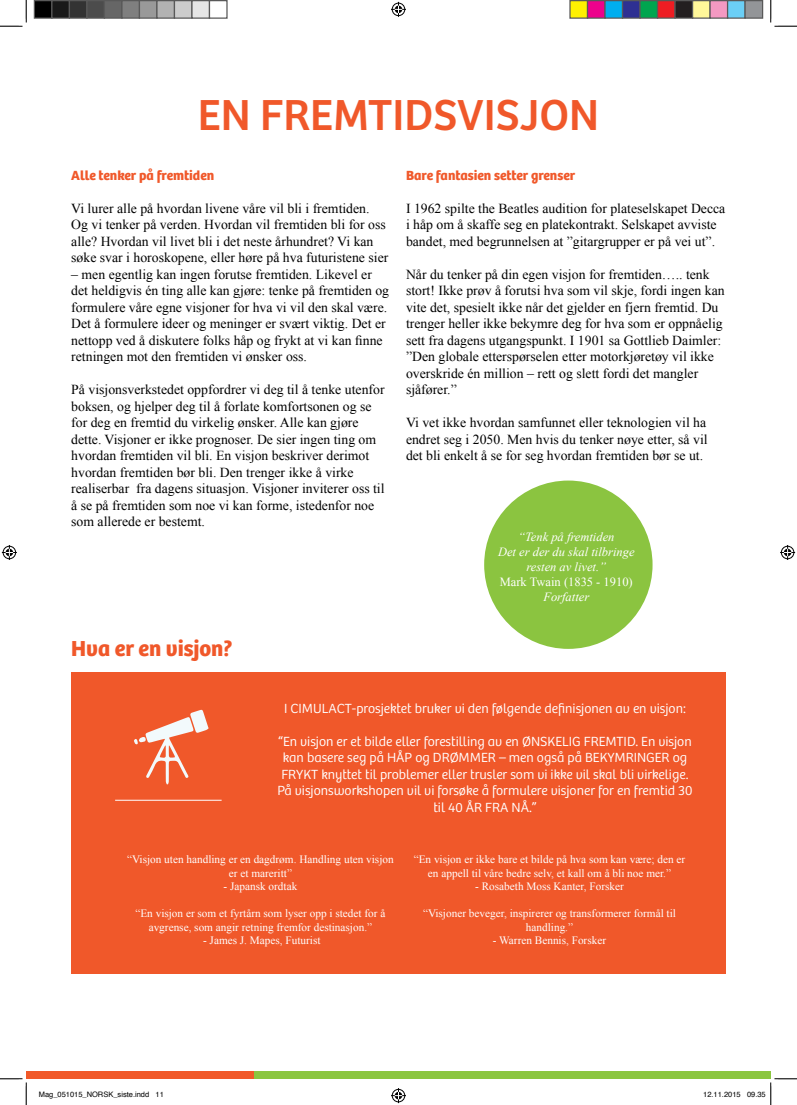
<style>
.page{position:relative;width:797px;height:1105px;background:#fff}
.page>*{position:absolute;margin:0;border:0;box-sizing:border-box;transform-origin:0 0}
.t1{font:45px "Bree";color:#f0582a}
.t2{font:700 22.5px "Bree";color:#f0582a}
.t3{font:13.75px/16.5px "Times New Roman";color:#000}
.t4{font:300 13.75px/16.5px "Bree";color:#fff;text-align:center}
.t5{font:700 13.75px "Bree";color:#f0582a}
.t6{font:italic 12.5px/15px "Times New Roman";color:#fff;text-align:center}
.t7{font:12.5px "Times New Roman";color:#fff}
.t8{font:11.25px/13.5px "Times New Roman";color:#fff;text-align:center}
.t9{font:7.5px "Helvetica";color:#000}
</style>
<div class="page">
<div style="left:71px;top:672px;width:654px;height:302px;background:#f0582a"></div>
<svg style="left:134px;top:709px;width:74px;height:75px"></svg>
<hr style="left:115px;top:800px;width:107px;height:1px;background:#fff">
<div style="left:484px;top:481px;width:168px;height:168px;background:#8bc440;border-radius:50%"></div>
<div style="left:175px;top:1071px;width:595px;height:8px;background:#8bc640"></div>
<div style="left:26px;top:1071px;width:228px;height:8px;background:#f15929"></div>
<svg style="left:0;top:0;width:27px;height:27px"></svg>
<svg style="left:0;top:1078px;width:27px;height:27px"></svg>
<svg style="left:770px;top:0;width:27px;height:27px"></svg>
<svg style="left:391px;top:2px;width:15px;height:15px"></svg>
<svg style="left:391px;top:1088px;width:15px;height:15px"></svg>
<svg style="left:2px;top:545px;width:15px;height:15px"></svg>
<svg style="left:780px;top:545px;width:15px;height:15px"></svg>
<div style="left:34px;top:1px;width:18px;height:17px;background:#000"></div>
<div style="left:34px;top:0;width:18px;height:19px;border:1px solid #595959"></div>
<div style="left:52px;top:1px;width:17px;height:17px;background:#191919"></div>
<div style="left:51px;top:0;width:19px;height:19px;border:1px solid #595959"></div>
<div style="left:69px;top:1px;width:18px;height:17px;background:#333"></div>
<div style="left:69px;top:0;width:19px;height:19px;border:1px solid #595959"></div>
<div style="left:87px;top:1px;width:17px;height:17px;background:#4c4c4c"></div>
<div style="left:86px;top:0;width:19px;height:19px;border:1px solid #595959"></div>
<div style="left:104px;top:1px;width:18px;height:17px;background:#666"></div>
<div style="left:104px;top:0;width:18px;height:19px;border:1px solid #595959"></div>
<div style="left:122px;top:1px;width:17px;height:17px;background:#7f7f7f"></div>
<div style="left:121px;top:0;width:19px;height:19px;border:1px solid #595959"></div>
<div style="left:139px;top:1px;width:18px;height:17px;background:#999"></div>
<div style="left:139px;top:0;width:19px;height:19px;border:1px solid #595959"></div>
<div style="left:157px;top:1px;width:17px;height:17px;background:#b2b2b2"></div>
<div style="left:156px;top:0;width:19px;height:19px;border:1px solid #595959"></div>
<div style="left:174px;top:1px;width:18px;height:17px;background:#ccc"></div>
<div style="left:174px;top:0;width:18px;height:19px;border:1px solid #595959"></div>
<div style="left:192px;top:1px;width:17px;height:17px;background:#e5e5e5"></div>
<div style="left:191px;top:0;width:19px;height:19px;border:1px solid #595959"></div>
<div style="left:209px;top:0;width:19px;height:19px;border:1px solid #595959"></div>
<div style="left:570px;top:1px;width:17px;height:17px;background:#fff101"></div>
<div style="left:569px;top:0;width:19px;height:19px;border:1px solid #595959"></div>
<div style="left:587px;top:1px;width:18px;height:17px;background:#ed028c"></div>
<div style="left:587px;top:0;width:18px;height:19px;border:1px solid #595959"></div>
<div style="left:605px;top:1px;width:17px;height:17px;background:#00aeef"></div>
<div style="left:604px;top:0;width:19px;height:19px;border:1px solid #595959"></div>
<div style="left:622px;top:1px;width:18px;height:17px;background:#2e3092"></div>
<div style="left:622px;top:0;width:18px;height:19px;border:1px solid #595959"></div>
<div style="left:640px;top:1px;width:17px;height:17px;background:#00a54f"></div>
<div style="left:639px;top:0;width:19px;height:19px;border:1px solid #595959"></div>
<div style="left:657px;top:1px;width:18px;height:17px;background:#ee1d23"></div>
<div style="left:657px;top:0;width:18px;height:19px;border:1px solid #595959"></div>
<div style="left:675px;top:1px;width:17px;height:17px;background:#231f20"></div>
<div style="left:674px;top:0;width:19px;height:19px;border:1px solid #595959"></div>
<div style="left:692px;top:1px;width:18px;height:17px;background:#fff79a"></div>
<div style="left:692px;top:0;width:18px;height:19px;border:1px solid #595959"></div>
<div style="left:710px;top:1px;width:17px;height:17px;background:#f499c2"></div>
<div style="left:709px;top:0;width:19px;height:19px;border:1px solid #595959"></div>
<div style="left:727px;top:1px;width:18px;height:17px;background:#6bcff6"></div>
<div style="left:727px;top:0;width:18px;height:19px;border:1px solid #595959"></div>
<div style="left:745px;top:1px;width:17px;height:17px;background:#939598"></div>
<div style="left:744px;top:0;width:19px;height:19px;border:1px solid #595959"></div>
<svg style="left:770px;top:1078px;width:27px;height:27px"></svg>
<h1 class="t1" style="left:198px;top:88px;width:403px">EN FREMTIDSVISJON</h1>
<p class="t5" style="left:71px;top:167px;width:144px">Alle tenker på fremtiden</p>
<p class="t3" style="left:71px;top:200px;width:318px">Vi lurer alle på hvordan livene våre vil bli i fremtiden.<br>Og vi tenker på verden. Hvordan vil fremtiden bli for oss alle? Hvordan vil livet bli i det neste århundret? Vi kan søke svar i horoskopene, eller høre på hva futuristene sier</p>
<p class="t3" style="left:71px;top:266px;width:319px">– men egentlig kan ingen forutse fremtiden. Likevel er det heldigvis én ting alle kan gjøre: tenke på fremtiden og formulere våre egne visjoner for hva vi vil den skal være.<br>Det å formulere ideer og meninger er svært viktig. Det er nettopp ved å diskutere folks håp og frykt at vi kan finne retningen mot den fremtiden vi ønsker oss.</p>
<p class="t3" style="left:71px;top:381px;width:315px">På visjonsverkstedet oppfordrer vi deg til å tenke utenfor boksen, og hjelper deg til å forlate komfortsonen og se for deg en fremtid du virkelig ønsker. Alle kan gjøre dette. Visjoner er ikke prognoser. De sier ingen ting om hvordan fremtiden vil bli. En visjon beskriver derimot hvordan fremtiden bør bli. Den trenger ikke å virke realiserbar fra dagens situasjon. Visjoner inviterer oss til å se på fremtiden som noe vi kan forme, istedenfor noe som allerede er bestemt.</p>
<p class="t5" style="left:406px;top:167px;width:171px">Bare fantasien setter grenser</p>
<p class="t3" style="left:406px;top:200px;width:321px">I 1962 spilte the Beatles audition for plateselskapet Decca i håp om å skaffe seg en platekontrakt. Selskapet avviste bandet, med begrunnelsen at ”gitargrupper er på vei ut”.</p>
<p class="t3" style="left:406px;top:266px;width:320px">Når du tenker på din egen visjon for fremtiden….. tenk stort! Ikke prøv å forutsi hva som vil skje, fordi ingen kan vite det, spesielt ikke når det gjelder en fjern fremtid. Du trenger heller ikke bekymre deg for hva som er oppnåelig sett fra dagens utgangspunkt. I 1901 sa Gottlieb Daimler: ”Den globale etterspørselen etter motorkjøretøy vil ikke overskride én million – rett og slett fordi det mangler sjåfører.”</p>
<p class="t3" style="left:406px;top:414px;width:303px;text-align:justify">Vi vet ikke hvordan samfunnet eller teknologien vil ha endret seg i 2050. Men hvis du tenker nøye etter, så vil det bli enkelt å se for seg hvordan fremtiden bør se ut.</p>
<h2 class="t2" style="left:71px;top:634px;width:163px">Hva er en visjon?</h2>
<p class="t6" style="left:498px;top:529px;width:138px">“Tenk på fremtiden<br>Det er der du skal tilbringe resten av livet.”</p>
<p class="t7" style="left:500px;top:575px;width:134px">Mark Twain (1835 - 1910)</p>
<p class="t6" style="left:543px;top:589px;width:47px">Forfatter</p>
<p class="t4" style="left:284px;top:700px;width:403px">I CIMULACT-prosjektet bruker vi den følgende definisjonen av en visjon:</p>
<p class="t4" style="left:277px;top:733px;width:417px">“En visjon er et bilde eller forestilling av en ØNSKELIG FREMTID. En visjon kan basere seg på HÅP og DRØMMER – men også på BEKYMRINGER og FRYKT knyttet til problemer eller trusler som vi ikke vil skal bli virkelige.<br>På visjonsworkshopen vil vi forsøke å formulere visjoner for en fremtid 30 til 40 ÅR FRA NÅ.”</p>
<p class="t8" style="left:127px;top:853px;width:268px">“Visjon uten handling er en dagdrøm. Handling uten visjon er et mareritt”</p>
<p class="t8" style="left:223px;top:880px;width:75px">- Japansk ordtak</p>
<p class="t8" style="left:135px;top:907px;width:251px">“En visjon er som et fyrtårn som lyser opp i stedet for å avgrense, som angir retning fremfor destinasjon.”</p>
<p class="t8" style="left:203px;top:934px;width:119px">- James J. Mapes, Futurist</p>
<p class="t8" style="left:413px;top:853px;width:273px">“En visjon er ikke bare et bilde på hva som kan være; den er en appell til våre bedre selv, et kall om å bli noe mer.”</p>
<p class="t8" style="left:475px;top:880px;width:150px">- Rosabeth Moss Kanter, Forsker</p>
<p class="t8" style="left:423px;top:907px;width:254px">“Visjoner beveger, inspirerer og transformerer formål til handling.”</p>
<p class="t8" style="left:493px;top:934px;width:115px">- Warren Bennis, Forsker</p>
<p class="t9" style="left:39px;top:1092px;width:127px">Mag_051015_NORSK_siste.indd 11</p>
<p class="t9" style="left:703px;top:1092px;width:64px">12.11.2015 09.35</p>
</div>
